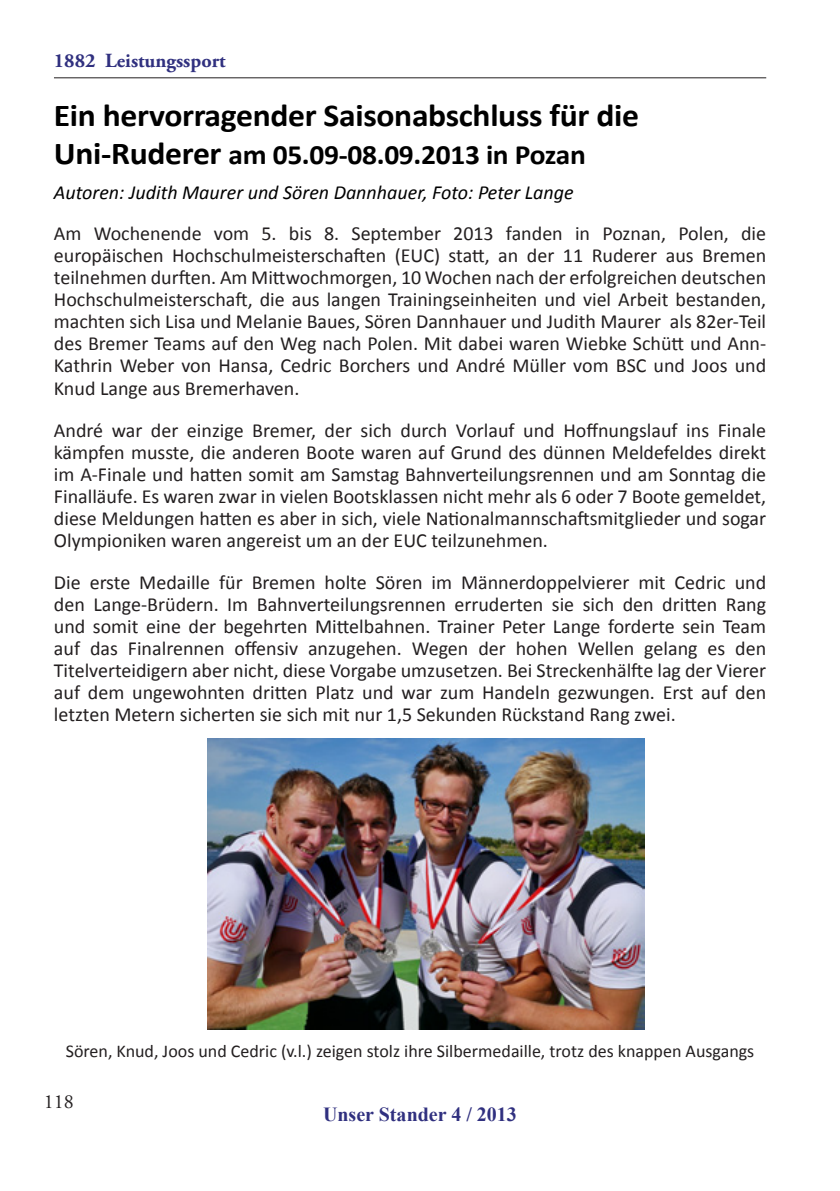
<style>
.page{position:relative;width:840px;height:1191px;background:#fff}
.page>*{position:absolute;margin:0;border:0;box-sizing:border-box;transform-origin:0 0}
.t1{font:700 32px "Calibri";letter-spacing:-.01em;color:#000;scale:1.05 1}
.t2{font:700 28px "Calibri";letter-spacing:-.01em;color:#000;scale:1.05 1}
.t3{font:20px/22px "Calibri";color:#231f20;text-align:justify}
.t4{font:italic 20px "Calibri";color:#000}
.t5{font:700 20px "Times New Roman";color:#30307f}
.t6{font:700 20px "Adobe Garamond Pro";color:#30307f}
.t7{font:20px "Adobe Garamond Pro";color:#231f20}
.t8{font:18px "Calibri";color:#231f20}
.s1{font-size:32px}
</style>
<div class="page">
<hr style="left:54px;top:77px;width:711px;height:1px;background:#231f20">
<img style="left:207px;top:738px;width:436px;height:292px">
<p class="t6" style="left:54px;top:49px;width:173px">1882 Leistungssport</p>
<h1 class="t1" style="left:54px;top:95px;width:558px">Ein hervorragender Saisonabschluss für die</h1>
<h2 class="t2" style="left:54px;top:137px;width:508px"><span class="s1">Uni-Ruderer</span> am 05.09-08.09.2013 in Pozan</h2>
<p class="t4" style="left:54px;top:180px;width:521px">Autoren: Judith Maurer und Sören Dannhauer, Foto: Peter Lange</p>
<p class="t3" style="left:54px;top:222px;width:713px">Am Wochenende vom 5. bis 8. September 2013 fanden in Poznan, Polen, die europäischen Hochschulmeisterschaften (EUC) statt, an der 11 Ruderer aus Bremen teilnehmen durften. Am Mittwochmorgen, 10 Wochen nach der erfolgreichen deutschen Hochschulmeisterschaft, die aus langen Trainingseinheiten und viel Arbeit bestanden, machten sich Lisa und Melanie Baues, Sören Dannhauer und Judith Maurer als 82er-Teil des Bremer Teams auf den Weg nach Polen. Mit dabei waren Wiebke Schütt und Ann-Kathrin Weber von Hansa, Cedric Borchers und André Müller vom BSC und Joos und Knud Lange aus Bremerhaven.</p>
<p class="t3" style="left:54px;top:418px;width:713px">André war der einzige Bremer, der sich durch Vorlauf und Hoffnungslauf ins Finale kämpfen musste, die anderen Boote waren auf Grund des dünnen Meldefeldes direkt im A-Finale und hatten somit am Samstag Bahnverteilungsrennen und am Sonntag die Finalläufe. Es waren zwar in vielen Bootsklassen nicht mehr als 6 oder 7 Boote gemeldet, diese Meldungen hatten es aber in sich, viele Nationalmannschaftsmitglieder und sogar Olympioniken waren angereist um an der EUC teilzunehmen.</p>
<p class="t3" style="left:54px;top:570px;width:713px">Die erste Medaille für Bremen holte Sören im Männerdoppelvierer mit Cedric und den Lange-Brüdern. Im Bahnverteilungsrennen erruderten sie sich den dritten Rang und somit eine der begehrten Mittelbahnen. Trainer Peter Lange forderte sein Team auf das Finalrennen offensiv anzugehen. Wegen der hohen Wellen gelang es den Titelverteidigern aber nicht, diese Vorgabe umzusetzen. Bei Streckenhälfte lag der Vierer auf dem ungewohnten dritten Platz und war zum Handeln gezwungen. Erst auf den letzten Metern sicherten sie sich mit nur 1,5 Sekunden Rückstand Rang zwei.</p>
<p class="t8" style="left:66px;top:1039px;width:689px">Sören, Knud, Joos und Cedric (v.l.) zeigen stolz ihre Silbermedaille, trotz des knappen Ausgangs</p>
<p class="t7" style="left:44px;top:1089px;width:31px">118</p>
<p class="t5" style="left:323px;top:1100px;width:195px">Unser Stander 4 / 2013</p>
</div>
